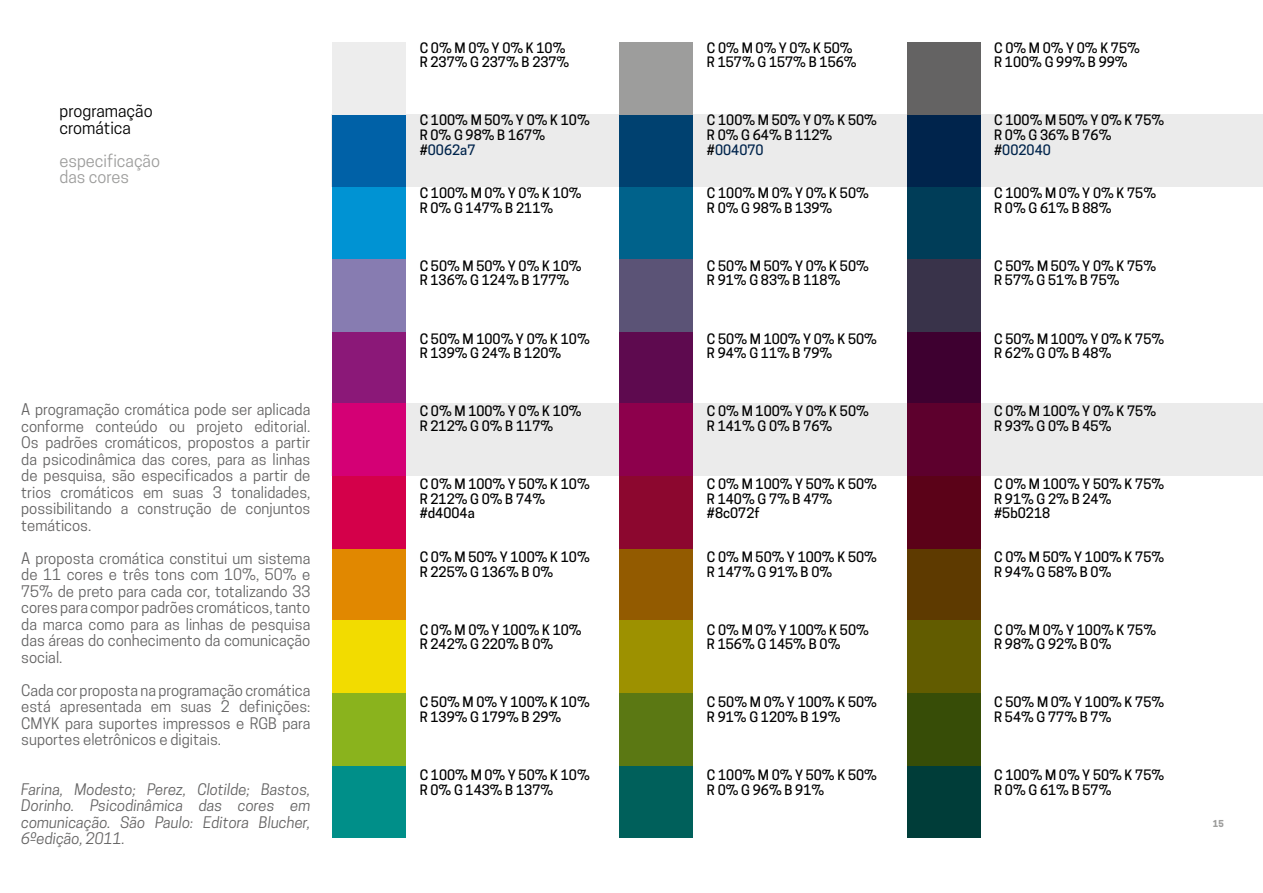
<style>
.page{position:relative;width:1263px;height:893px;background:#fff}
.page>*{position:absolute;margin:0;border:0;box-sizing:border-box;transform-origin:0 0}
.t1{font:500 18px "Cooper Hewitt";color:#9d9d9c}
.t2{font:16.5px/16.5px "Cooper Hewitt";color:#9d9d9c}
.t3{font:16.5px/16.5px "Cooper Hewitt";color:#000}
.t4{font:15px/16.5px "Cooper Hewitt";color:#646363;text-align:justify}
.t5{font:italic 15px/16.5px "Cooper Hewitt";color:#646363;text-align:justify}
.t6{font:500 13.5px/14.5px "Cooper Hewitt";color:#000}
.s1{color:#00244c}
</style>
<div class="page">
<div style="left:332px;top:404px;width:931px;height:72px;background:#ebebeb"></div>
<div style="left:332px;top:115px;width:931px;height:72px;background:#ebebeb"></div>
<div style="left:619px;top:765px;width:74px;height:72px;background:#00605b"></div>
<div style="left:619px;top:332px;width:74px;height:72px;background:#5e0a4f"></div>
<div style="left:619px;top:115px;width:74px;height:72px;background:#004170"></div>
<div style="left:619px;top:693px;width:74px;height:72px;background:#5b7813"></div>
<div style="left:619px;top:548px;width:74px;height:73px;background:#935b00"></div>
<div style="left:619px;top:476px;width:74px;height:72px;background:#8c072f"></div>
<div style="left:619px;top:187px;width:74px;height:72px;background:#00628b"></div>
<div style="left:619px;top:404px;width:74px;height:72px;background:#8d004c"></div>
<div style="left:619px;top:259px;width:74px;height:73px;background:#5b5376"></div>
<div style="left:619px;top:621px;width:74px;height:72px;background:#9d9100"></div>
<div style="left:619px;top:43px;width:74px;height:72px;background:#9d9d9c"></div>
<div style="left:907px;top:765px;width:73px;height:72px;background:#003d39"></div>
<div style="left:907px;top:332px;width:73px;height:72px;background:#3e0030"></div>
<div style="left:907px;top:115px;width:73px;height:72px;background:#00244c"></div>
<div style="left:907px;top:693px;width:73px;height:72px;background:#374d07"></div>
<div style="left:907px;top:548px;width:73px;height:73px;background:#5e3a00"></div>
<div style="left:907px;top:476px;width:73px;height:72px;background:#5b0218"></div>
<div style="left:907px;top:187px;width:73px;height:72px;background:#003d58"></div>
<div style="left:907px;top:404px;width:73px;height:72px;background:#5d002d"></div>
<div style="left:907px;top:259px;width:73px;height:73px;background:#39334a"></div>
<div style="left:907px;top:621px;width:73px;height:72px;background:#625c00"></div>
<div style="left:907px;top:43px;width:73px;height:72px;background:#646363"></div>
<div style="left:332px;top:765px;width:73px;height:72px;background:#008f89"></div>
<div style="left:332px;top:332px;width:73px;height:72px;background:#8b1878"></div>
<div style="left:332px;top:115px;width:73px;height:72px;background:#0061a7"></div>
<div style="left:332px;top:693px;width:73px;height:72px;background:#8ab31d"></div>
<div style="left:332px;top:548px;width:73px;height:73px;background:#e18800"></div>
<div style="left:332px;top:476px;width:73px;height:72px;background:#d4004a"></div>
<div style="left:332px;top:187px;width:73px;height:72px;background:#0093d3"></div>
<div style="left:332px;top:404px;width:73px;height:72px;background:#d40075"></div>
<div style="left:332px;top:259px;width:73px;height:73px;background:#877cb1"></div>
<div style="left:332px;top:621px;width:73px;height:72px;background:#f2dc00"></div>
<div style="left:332px;top:43px;width:73px;height:72px;background:#ededed"></div>
<p class="t3" style="left:60px;top:103px;width:95px">programação cromática</p>
<p class="t2" style="left:60px;top:152px;width:102px">especificação das cores</p>
<p class="t4" style="left:21px;top:401px;width:291px">A programação cromática pode ser aplicada conforme conteúdo ou projeto editorial.<br>Os padrões cromáticos, propostos a partir da psicodinâmica das cores, para as linhas de pesquisa, são especificados a partir de trios cromáticos em suas 3 tonalidades, possibilitando a construção de conjuntos temáticos.</p>
<p class="t4" style="left:21px;top:550px;width:291px">A proposta cromática constitui um sistema de 11 cores e três tons com 10%, 50% e 75% de preto para cada cor, totalizando 33 cores para compor padrões cromáticos, tanto da marca como para as linhas de pesquisa das áreas do conhecimento da comunicação social.</p>
<p class="t4" style="left:21px;top:682px;width:291px">Cada cor proposta na programação cromática está apresentada em suas 2 definições:<br>CMYK para suportes impressos e RGB para suportes eletrônicos e digitais.</p>
<p class="t5" style="left:21px;top:781px;width:291px">Farina, Modesto; Perez, Clotilde; Bastos, Dorinho. Psicodinâmica das cores em comunicação. São Paulo: Editora Blucher, 6ºedição, 2011.</p>
<p class="t6" style="left:420px;top:40px;width:151px">C 0% M 0% Y 0% K 10%<br>R 237% G 237% B 237%</p>
<p class="t6" style="left:420px;top:113px;width:171px">C 100% M 50% Y 0% K 10%<br>R 0% G 98% B 167% #<span class="s1">0062a7</span></p>
<p class="t6" style="left:420px;top:186px;width:163px">C 100% M 0% Y 0% K 10%<br>R 0% G 147% B 211%</p>
<p class="t6" style="left:420px;top:259px;width:163px">C 50% M 50% Y 0% K 10%<br>R 136% G 124% B 177%</p>
<p class="t6" style="left:420px;top:331px;width:171px">C 50% M 100% Y 0% K 10%<br>R 139% G 24% B 120%</p>
<p class="t6" style="left:420px;top:404px;width:163px">C 0% M 100% Y 0% K 10%<br>R 212% G 0% B 117%</p>
<p class="t6" style="left:420px;top:477px;width:171px">C 0% M 100% Y 50% K 10%<br>R 212% G 0% B 74% #d4004a</p>
<p class="t6" style="left:420px;top:550px;width:171px">C 0% M 50% Y 100% K 10%<br>R 225% G 136% B 0%</p>
<p class="t6" style="left:420px;top:622px;width:163px">C 0% M 0% Y 100% K 10%<br>R 242% G 220% B 0%</p>
<p class="t6" style="left:420px;top:695px;width:171px">C 50% M 0% Y 100% K 10%<br>R 139% G 179% B 29%</p>
<p class="t6" style="left:420px;top:768px;width:171px">C 100% M 0% Y 50% K 10%<br>R 0% G 143% B 137%</p>
<p class="t6" style="left:707px;top:40px;width:151px">C 0% M 0% Y 0% K 50%<br>R 157% G 157% B 156%</p>
<p class="t6" style="left:994px;top:40px;width:147px">C 0% M 0% Y 0% K 75%<br>R 100% G 99% B 99%</p>
<p class="t6" style="left:707px;top:113px;width:171px">C 100% M 50% Y 0% K 50%<br>R 0% G 64% B 112% #<span class="s1">004070</span></p>
<p class="t6" style="left:707px;top:186px;width:163px">C 100% M 0% Y 0% K 50%<br>R 0% G 98% B 139%</p>
<p class="t6" style="left:994px;top:113px;width:171px">C 100% M 50% Y 0% K 75%<br>R 0% G 36% B 76% #<span class="s1">002040</span></p>
<p class="t6" style="left:994px;top:186px;width:163px">C 100% M 0% Y 0% K 75%<br>R 0% G 61% B 88%</p>
<p class="t6" style="left:707px;top:259px;width:163px">C 50% M 50% Y 0% K 50%<br>R 91% G 83% B 118%</p>
<p class="t6" style="left:994px;top:259px;width:163px">C 50% M 50% Y 0% K 75%<br>R 57% G 51% B 75%</p>
<p class="t6" style="left:707px;top:331px;width:171px">C 50% M 100% Y 0% K 50%<br>R 94% G 11% B 79%</p>
<p class="t6" style="left:994px;top:331px;width:171px">C 50% M 100% Y 0% K 75%<br>R 62% G 0% B 48%</p>
<p class="t6" style="left:707px;top:404px;width:163px">C 0% M 100% Y 0% K 50%<br>R 141% G 0% B 76%</p>
<p class="t6" style="left:994px;top:404px;width:163px">C 0% M 100% Y 0% K 75%<br>R 93% G 0% B 45%</p>
<p class="t6" style="left:707px;top:477px;width:171px">C 0% M 100% Y 50% K 50%<br>R 140% G 7% B 47% #8c072f</p>
<p class="t6" style="left:707px;top:550px;width:171px">C 0% M 50% Y 100% K 50%<br>R 147% G 91% B 0%</p>
<p class="t6" style="left:994px;top:477px;width:171px">C 0% M 100% Y 50% K 75%<br>R 91% G 2% B 24% #5b0218</p>
<p class="t6" style="left:994px;top:550px;width:171px">C 0% M 50% Y 100% K 75%<br>R 94% G 58% B 0%</p>
<p class="t6" style="left:707px;top:622px;width:163px">C 0% M 0% Y 100% K 50%<br>R 156% G 145% B 0%</p>
<p class="t6" style="left:994px;top:622px;width:163px">C 0% M 0% Y 100% K 75%<br>R 98% G 92% B 0%</p>
<p class="t6" style="left:707px;top:695px;width:171px">C 50% M 0% Y 100% K 50%<br>R 91% G 120% B 19%</p>
<p class="t6" style="left:994px;top:695px;width:171px">C 50% M 0% Y 100% K 75%<br>R 54% G 77% B 7%</p>
<p class="t6" style="left:707px;top:768px;width:171px">C 100% M 0% Y 50% K 50%<br>R 0% G 96% B 91%</p>
<p class="t6" style="left:994px;top:768px;width:171px">C 100% M 0% Y 50% K 75%<br>R 0% G 61% B 57%</p>
<h1 class="t1" style="left:1213px;top:816px;width:12px">15</h1>
</div>
